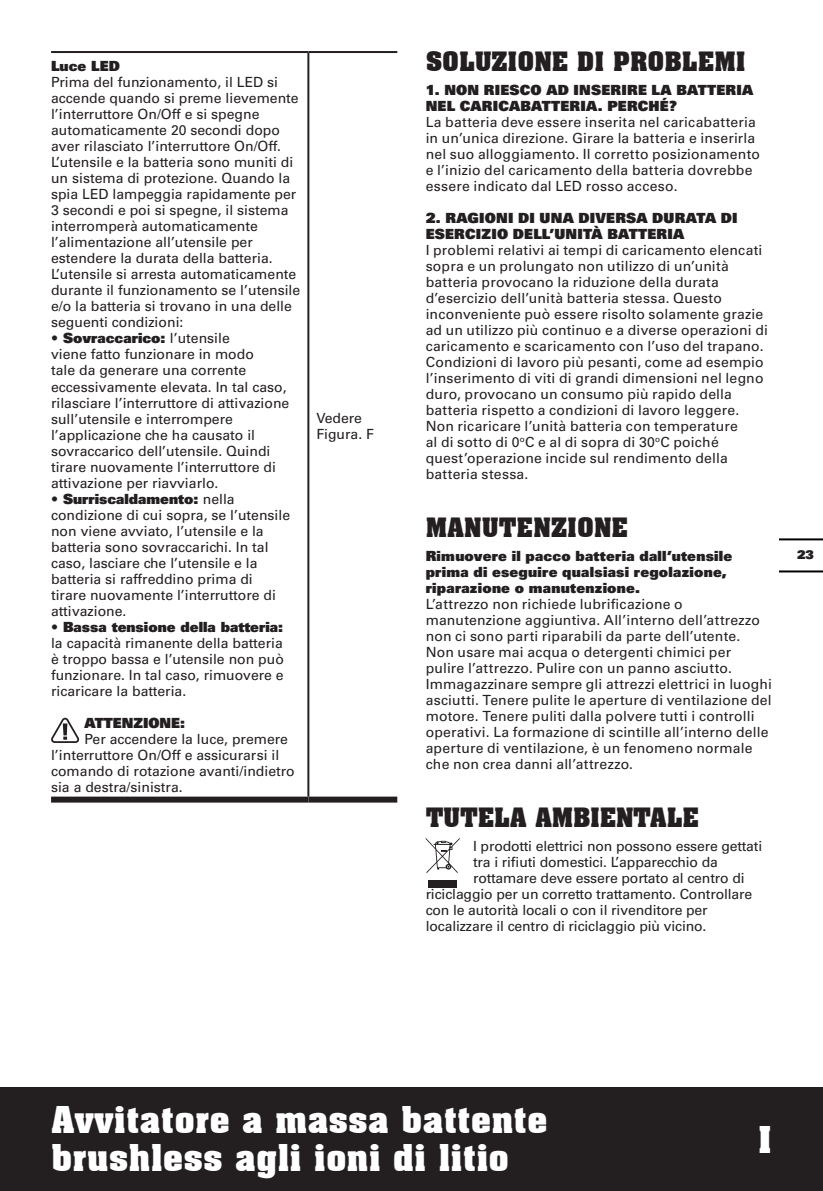
<style>
.page{position:relative;width:823px;height:1191px;background:#fff}
.page>*{position:absolute;margin:0;border:0;box-sizing:border-box;transform-origin:0 0}
.t1{font:700 36px/38px "Aachen BT";color:#fff}
.t2{font:700 26px "Aachen BT";color:#231f20}
.t3{font:14px/16px "Univers";color:#231f20}
.t4{font:900 14px/16px "Univers";letter-spacing:.015em;color:#231f20}
.t5{font:900 12px "Univers";color:#231f20}
.s1{font-weight:900}
</style>
<div class="page">
<div style="left:0;top:1087px;width:822px;height:104px;background:#231f20"></div>
<hr style="left:779px;top:570px;width:43px;height:2px;background:#000">
<hr style="left:779px;top:538px;width:43px;height:2px;background:#000">
<hr style="left:51px;top:51px;width:257px;height:2px;background:#231f20">
<hr style="left:308px;top:51px;width:89px;height:2px;background:#231f20">
<hr style="left:307px;top:53px;width:2px;height:743px;background:#231f20">
<div style="left:51px;top:796px;width:257px;height:6px;background:#231f20"></div>
<div style="left:308px;top:796px;width:89px;height:6px;background:#231f20"></div>
<svg style="left:51px;top:717px;width:28px;height:26px"></svg>
<svg style="left:425px;top:838px;width:34px;height:35px"></svg>
<div style="left:428px;top:880px;width:28px;height:7px;background:#231f20"></div>
<p class="t4" style="left:51px;top:58px;width:70px">Luce LED</p>
<p class="t3" style="left:51px;top:74px;width:250px">Prima del funzionamento, il LED si accende quando si preme lievemente l’interruttore On/Off e si spegne automaticamente 20 secondi dopo aver rilasciato l’interruttore On/Off.<br>L’utensile e la batteria sono muniti di un sistema di protezione. Quando la spia LED lampeggia rapidamente per 3 secondi e poi si spegne, il sistema interromperà automaticamente l’alimentazione all’utensile per estendere la durata della batteria.<br>L’utensile si arresta automaticamente durante il funzionamento se l’utensile e/o la batteria si trovano in una delle seguenti condizioni:</p>
<p class="t3" style="left:51px;top:330px;width:240px"><span class="s1">• Sovraccarico:</span> l’utensile<br>viene fatto funzionare in modo<br>tale da generare una corrente eccessivamente elevata. In tal caso, rilasciare l’interruttore di attivazione sull’utensile e interrompere l’applicazione che ha causato il sovraccarico dell’utensile. Quindi tirare nuovamente l’interruttore di attivazione per riavviarlo.</p>
<p class="t3" style="left:51px;top:490px;width:240px"><span class="s1">• Surriscaldamento:</span> nella condizione di cui sopra, se l’utensile non viene avviato, l’utensile e la batteria sono sovraccarichi. In tal caso, lasciare che l’utensile e la batteria si raffreddino prima di tirare nuovamente l’interruttore di attivazione.</p>
<p class="t4" style="left:51px;top:618px;width:233px">• Bassa tensione della batteria:</p>
<p class="t3" style="left:51px;top:635px;width:234px;text-align:justify">la capacità rimanente della batteria è troppo bassa e l’utensile non può funzionare. In tal caso, rimuovere e ricaricare la batteria.</p>
<p class="t4" style="left:84px;top:714px;width:102px">ATTENZIONE:</p>
<p class="t3" style="left:51px;top:730px;width:245px;text-indent:33px">Per accendere la luce, premere l’interruttore On/Off e assicurarsi il comando di rotazione avanti/indietro sia a destra/sinistra.</p>
<p class="t3" style="left:316px;top:410px;width:59px">Vedere<br>Figura. F</p>
<h2 class="t2" style="left:425px;top:45px;width:321px">SOLUZIONE DI PROBLEMI</h2>
<p class="t4" style="left:425px;top:81px;width:329px">1. NON RIESCO AD INSERIRE LA BATTERIA<br>NEL CARICABATTERIA. PERCHÉ?</p>
<p class="t3" style="left:425px;top:114px;width:336px">La batteria deve essere inserita nel caricabatteria in un’unica direzione. Girare la batteria e inserirla nel suo alloggiamento. Il corretto posizionamento e l’inizio del caricamento della batteria dovrebbe essere indicato dal LED rosso acceso.</p>
<p class="t4" style="left:425px;top:209px;width:313px">2. RAGIONI DI UNA DIVERSA DURATA DI<br>ESERCIZIO DELL’UNITÀ BATTERIA</p>
<p class="t3" style="left:425px;top:242px;width:343px">I problemi relativi ai tempi di caricamento elencati sopra e un prolungato non utilizzo di un’unità batteria provocano la riduzione della durata d’esercizio dell’unità batteria stessa. Questo inconveniente può essere risolto solamente grazie ad un utilizzo più continuo e a diverse operazioni di caricamento e scaricamento con l’uso del trapano.<br>Condizioni di lavoro più pesanti, come ad esempio l’inserimento di viti di grandi dimensioni nel legno duro, provocano un consumo più rapido della batteria rispetto a condizioni di lavoro leggere.<br>Non ricaricare l’unità batteria con temperature<br>al di sotto di 0<sup>o</sup>C e al di sopra di 30<sup>o</sup>C poiché quest’operazione incide sul rendimento della batteria stessa.</p>
<h2 class="t2" style="left:425px;top:511px;width:204px">MANUTENZIONE</h2>
<p class="t4" style="left:425px;top:547px;width:308px">Rimuovere il pacco batteria dall’utensile prima di eseguire qualsiasi regolazione, riparazione o manutenzione.</p>
<p class="t3" style="left:425px;top:596px;width:347px">L’attrezzo non richiede lubrificazione o manutenzione aggiuntiva. All’interno dell’attrezzo non ci sono parti riparabili da parte dell’utente.<br>Non usare mai acqua o detergenti chimici per pulire l’attrezzo. Pulire con un panno asciutto.<br>Immagazzinare sempre gli attrezzi elettrici in luoghi asciutti. Tenere pulite le aperture di ventilazione del motore. Tenere puliti dalla polvere tutti i controlli operativi. La formazione di scintille all’interno delle aperture di ventilazione, è un fenomeno normale che non crea danni all’attrezzo.</p>
<h2 class="t2" style="left:425px;top:801px;width:275px">TUTELA AMBIENTALE</h2>
<p class="t3" style="left:473px;top:838px;width:290px">I prodotti elettrici non possono essere gettati</p>
<p class="t3" style="left:473px;top:854px;width:246px">tra i rifiuti domestici. L’apparecchio da</p>
<p class="t3" style="left:473px;top:870px;width:273px">rottamare deve essere portato al centro di</p>
<p class="t3" style="left:425px;top:886px;width:328px">riciclaggio per un corretto trattamento. Controllare</p>
<p class="t3" style="left:425px;top:902px;width:283px">con le autorità locali o con il rivenditore per</p>
<p class="t3" style="left:425px;top:918px;width:282px">localizzare il centro di riciclaggio più vicino.</p>
<p class="t5" style="left:796px;top:546px;width:18px">23</p>
<h1 class="t1" style="left:51px;top:1100px;width:498px">Avvitatore a massa battente brushless agli ioni di litio</h1>
<h1 class="t1" style="left:757px;top:1120px;width:15px">I</h1>
</div>
